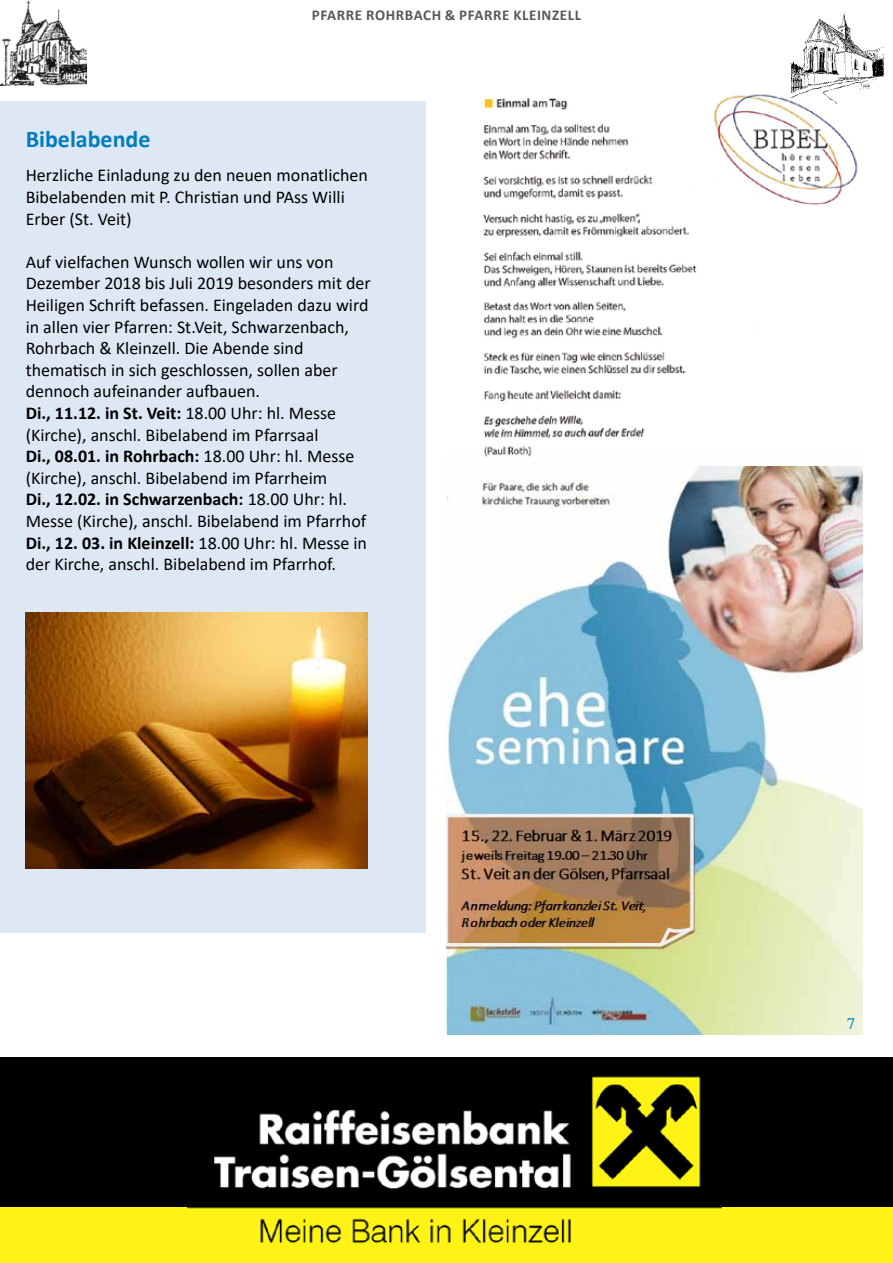
<style>
.page{position:relative;width:893px;height:1263px;background:#fff}
.page>*{position:absolute;margin:0;border:0;box-sizing:border-box;transform-origin:0 0}
.t1{font:700 24px "Calibri";color:#007dbe}
.t2{font:18px/21.6px "Calibri";color:#000}
.t3{font:700 15px "Calibri";letter-spacing:.04em;color:#58595b}
.t4{font:15px "Droid Serif";color:#007dbe}
.s1{font-weight:700}
</style>
<div class="page">
<img style="left:0;top:0;width:87px;height:86px">
<img style="left:446px;top:466px;width:417px;height:568px">
<img style="left:481px;top:93px;width:377px;height:364px">
<div style="left:0;top:1057px;width:187px;height:151px;background:#000"></div>
<div style="left:718px;top:1057px;width:175px;height:152px;background:#000"></div>
<div style="left:0;top:1207px;width:893px;height:56px;background:#fff315"></div>
<img style="left:187px;top:1057px;width:534px;height:187px">
<div style="left:0;top:101px;width:425px;height:832px;background:#dee8f4"></div>
<img style="left:26px;top:613px;width:341px;height:256px">
<img style="left:787px;top:12px;width:97px;height:91px">
<p class="t3" style="left:312px;top:4px;width:271px">PFARRE ROHRBACH &amp; PFARRE KLEINZELL</p>
<h1 class="t1" style="left:26px;top:122px;width:126px">Bibelabende</h1>
<p class="t2" style="left:26px;top:164px;width:344px">Herzliche Einladung zu den neuen monatlichen<br>Bibelabenden mit P. Christian und PAss Willi<br>Erber (St. Veit)</p>
<p class="t2" style="left:26px;top:251px;width:347px">Auf vielfachen Wunsch wollen wir uns von Dezember 2018 bis Juli 2019 besonders mit der Heiligen Schrift befassen. Eingeladen dazu wird in allen vier Pfarren: St.Veit, Schwarzenbach, Rohrbach &amp; Kleinzell. Die Abende sind thematisch in sich geschlossen, sollen aber dennoch aufeinander aufbauen.<br><span class="s1">Di., 11.12. in St. Veit:</span> 18.00 Uhr: hl. Messe (Kirche), anschl. Bibelabend im Pfarrsaal<br><span class="s1">Di., 08.01. in Rohrbach:</span> 18.00 Uhr: hl. Messe (Kirche), anschl. Bibelabend im Pfarrheim<br><span class="s1">Di., 12.02. in Schwarzenbach:</span> 18.00 Uhr: hl.<br>Messe (Kirche), anschl. Bibelabend im Pfarrhof <span class="s1">Di., 12. 03. in Kleinzell:</span> 18.00 Uhr: hl. Messe in der Kirche, anschl. Bibelabend im Pfarrhof.</p>
<p class="t4" style="left:847px;top:1014px;width:10px">7</p>
</div>
